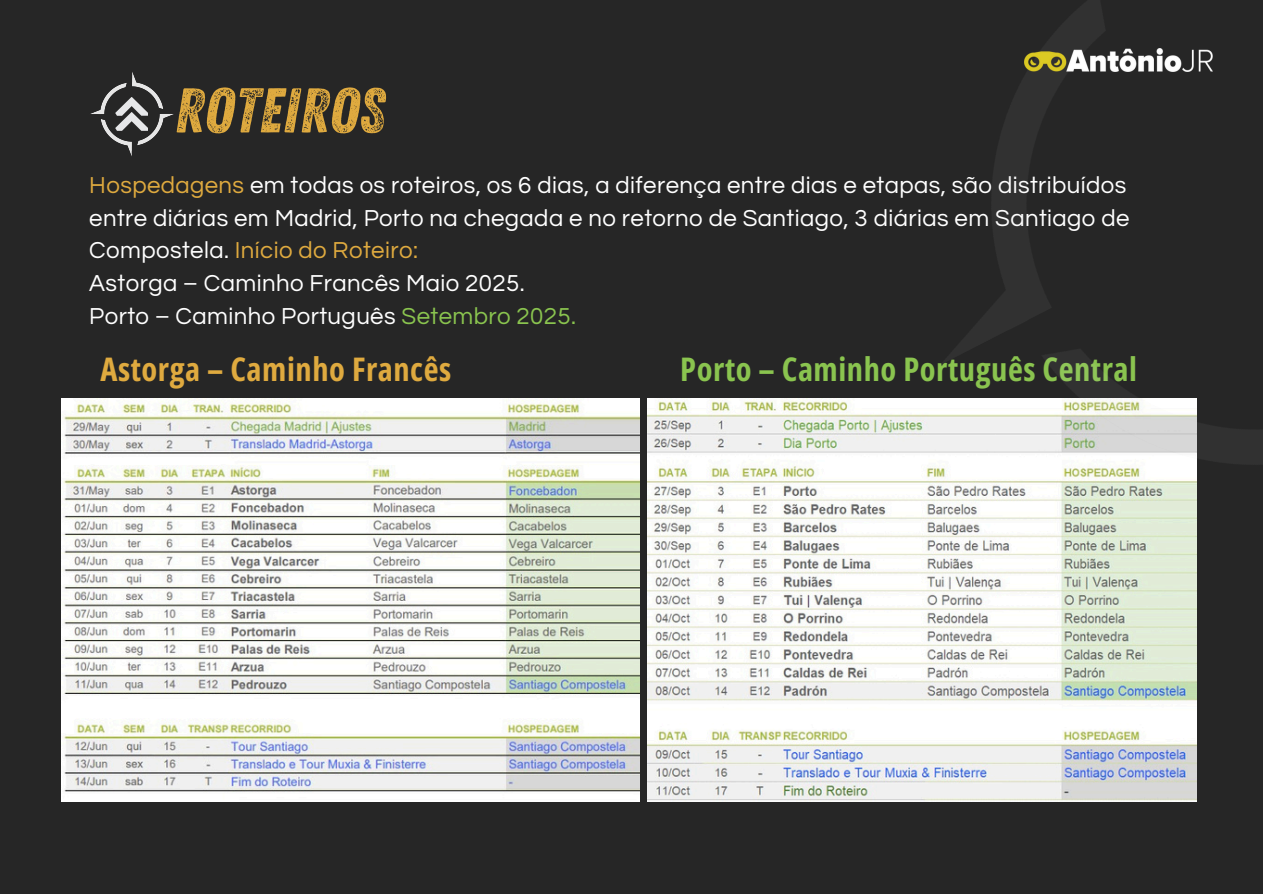
<style>
.page{position:relative;width:1263px;height:894px;background:#fff}
.page>*{position:absolute;margin:0;border:0;box-sizing:border-box;transform-origin:0 0}
.t1{font:63px "Zing Rust G2 Base";color:#dfaa3f}
.t2{font:700 32.55px "Open Sans Condensed";letter-spacing:.02em;color:#8ac44f}
.t3{font:700 32.55px "Open Sans Condensed";letter-spacing:.02em;color:#dfaa3f}
.t4{font:24px/32.7px "Questrial";letter-spacing:.015em;color:#fff}
.s1{color:#dfaa3f}
.s2{color:#8ac44f}
</style>
<div class="page">
<div style="left:0;top:0;width:1263px;height:893px;background:#262626"></div>
<img style="left:61px;top:398px;width:578px;height:402px">
<img style="left:647px;top:398px;width:549px;height:402px">
<img style="left:777px;top:0;width:486px;height:679px">
<img style="left:1025px;top:49px;width:187px;height:22px">
<img style="left:90px;top:72px;width:84px;height:84px">
<svg style="left:115px;top:97px;width:33px;height:34px"></svg>
<h2 class="t1" style="left:174px;top:74px;width:212px">ROTEIROS</h2>
<h1 class="t4" style="left:89px;top:169px;width:1042px"><span class="s1">Hospedagens</span> em todas os roteiros, os 6 dias, a diferença entre dias e etapas, são distribuídos entre diárias em Madrid, Porto na chegada e no retorno de Santiago, 3 diárias em Santiago de<br>Compostela. <span class="s1">Início do Roteiro:</span></h1>
<p class="t4" style="left:89px;top:267px;width:437px">Astorga – Caminho Francês Maio 2025.</p>
<p class="t4" style="left:89px;top:300px;width:488px">Porto – Caminho Português <span class="s2">Setembro 2025.</span></p>
<p class="t3" style="left:100px;top:346px;width:352px">Astorga – Caminho Francês</p>
<p class="t2" style="left:680px;top:346px;width:458px">Porto – Caminho Português Central</p>
</div>
